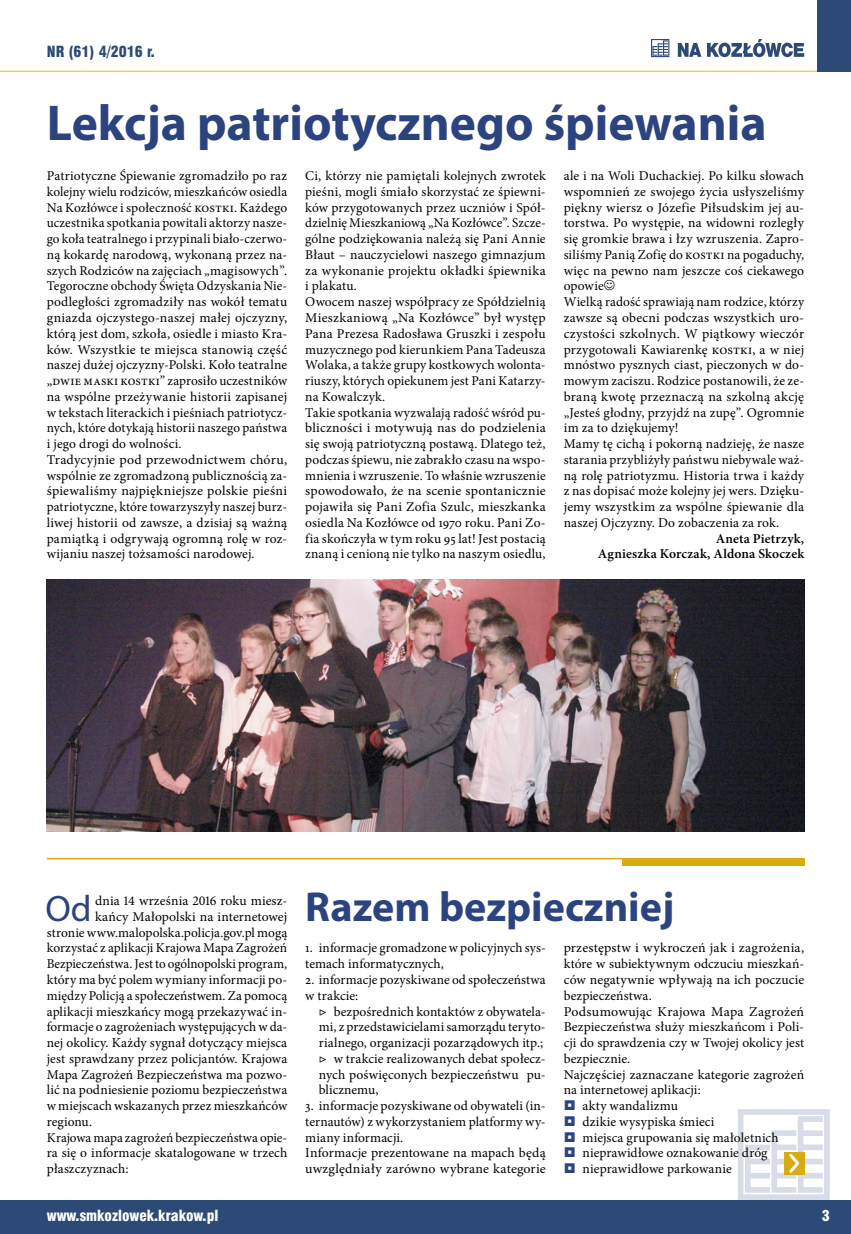
<style>
.page{position:relative;width:851px;height:1234px;background:#fff}
.page>*{position:absolute;margin:0;border:0;box-sizing:border-box;transform-origin:0 0}
.t1{font:700 50.55px "Myriad Pro";color:#2b437f}
.t2{font:700 42px "Myriad Pro";color:#2b437f}
.t3{font:36.9px "Myriad Pro";color:#2b437f}
.t4{font:15px "Swis 721 Blk Cn EU";color:#fff}
.t5{font:15px "Swis 721 Blk Cn EU";color:#2d4a77}
.t6{font:13.5px/15.8px "Minion Pro";letter-spacing:.01em;color:#000}
.t7{font:600 13.5px/15.8px "Minion Pro";letter-spacing:.01em;color:#000;text-align:right}
</style>
<div class="page">
<div style="left:0;top:1199px;width:850px;height:34px;background:#2d4a77"></div>
<hr style="left:47px;top:857px;width:757px;height:2px;background:#d8ab10">
<div style="left:622px;top:858px;width:182px;height:8px;background:#d8ab10"></div>
<svg style="left:738px;top:1109px;width:91px;height:90px"></svg>
<img style="left:47px;top:579px;width:757px;height:252px">
<hr style="left:0;top:71px;width:850px;height:1px;background:#f1ce5c">
<div style="left:816px;top:0;width:34px;height:72px;background:#2d4a77"></div>
<svg style="left:651px;top:39px;width:18px;height:18px"></svg>
<svg style="left:677px;top:43px;width:24px;height:14px"></svg>
<svg style="left:707px;top:39px;width:97px;height:18px"></svg>
<p class="t5" style="left:47px;top:42px;width:109px">NR (61) 4/2016 r.</p>
<h1 class="t1" style="left:47px;top:90px;width:721px">Lekcja patriotycznego śpiewania</h1>
<p class="t6" style="left:47px;top:168px;width:242px">Patriotyczne Śpiewanie zgromadziło po raz kolejny wielu rodziców, mieszkańców osiedla Na Kozłówce i społeczność kostki. Każdego uczestnika spotkania powitali aktorzy nasze&shy;go koła teatralnego i przypinali biało-czerwo&shy;ną kokardę narodową, wykonaną przez na&shy;szych Rodziców na zajęciach „magisowych”.<br>Tegoroczne obchody Święta Odzyskania Nie&shy;podległości zgromadziły nas wokół tematu gniazda ojczystego-naszej małej ojczyzny, którą jest dom, szkoła, osiedle i miasto Kra&shy;ków. Wszystkie te miejsca stanowią część naszej dużej ojczyzny-Polski. Koło teatralne „dwie maski kostki” zaprosiło uczestników na wspólne przeżywanie historii zapisanej w tekstach literackich i pieśniach patriotycz&shy;nych, które dotykają historii naszego państwa i jego drogi do wolności.<br>Tradycyjnie pod przewodnictwem chóru, wspólnie ze zgromadzoną publicznością za&shy;śpiewaliśmy najpiękniejsze polskie pieśni patriotyczne, które towarzyszyły naszej burz&shy;liwej historii od zawsze, a dzisiaj są ważną pamiątką i odgrywają ogromną rolę w roz&shy;wijaniu naszej tożsamości narodowej.</p>
<p class="t6" style="left:305px;top:168px;width:242px">Ci, którzy nie pamiętali kolejnych zwrotek pieśni, mogli śmiało skorzystać ze śpiewni&shy;ków przygotowanych przez uczniów i Spół&shy;dzielnię Mieszkaniową „Na Kozłówce”. Szcze&shy;gólne podziękowania należą się Pani Annie Błaut – nauczycielowi naszego gimnazjum za wykonanie projektu okładki śpiewnika i plakatu.<br>Owocem naszej współpracy ze Spółdzielnią Mieszkaniową „Na Kozłówce” był występ Pana Prezesa Radosława Gruszki i zespołu muzycznego pod kierunkiem Pana Tadeusza Wolaka, a także grupy kostkowych wolonta&shy;riuszy, których opiekunem jest Pani Katarzy&shy;na Kowalczyk.<br>Takie spotkania wyzwalają radość wśród pu&shy;bliczności i motywują nas do podzielenia się swoją patriotyczną postawą. Dlatego też, podczas śpiewu, nie zabrakło czasu na wspo&shy;mnienia i wzruszenie. To właśnie wzruszenie spowodowało, że na scenie spontanicznie pojawiła się Pani Zofia Szulc, mieszkanka osiedla Na Kozłówce od 1970 roku. Pani Zo&shy;fia skończyła w tym roku 95 lat! Jest postacią znaną i cenioną nie tylko na naszym osiedlu,</p>
<p class="t6" style="left:563px;top:168px;width:242px">ale i na Woli Duchackiej. Po kilku słowach wspomnień ze swojego życia usłyszeliśmy piękny wiersz o Józefie Piłsudskim jej au&shy;torstwa. Po występie, na widowni rozległy się gromkie brawa i łzy wzruszenia. Zapro&shy;siliśmy Panią Zofię do kostki na pogaduchy, więc na pewno nam jeszcze coś ciekawego opowie<br>Wielką radość sprawiają nam rodzice, którzy zawsze są obecni podczas wszystkich uro&shy;czystości szkolnych. W piątkowy wieczór przygotowali Kawiarenkę kostki, a w niej mnóstwo pysznych ciast, pieczonych w do&shy;mowym zaciszu. Rodzice postanowili, że ze&shy;braną kwotę przeznaczą na szkolną akcję „Jesteś głodny, przyjdź na zupę”. Ogromnie im za to dziękujemy!<br>Mamy tę cichą i pokorną nadzieję, że nasze starania przybliżyły państwu niebywale waż&shy;ną rolę patriotyzmu. Historia trwa i każdy z nas dopisać może kolejny jej wers. Dzięku&shy;jemy wszystkim za wspólne śpiewanie dla naszej Ojczyzny. Do zobaczenia za rok.</p>
<p class="t7" style="left:597px;top:530px;width:208px">Aneta Pietrzyk,<br>Agnieszka Korczak, Aldona Skoczek</p>
<h3 class="t3" style="left:45px;top:885px;width:47px">Od</h3>
<p class="t6" style="left:95px;top:892px;width:194px">dnia 14 września 2016 roku miesz-</p>
<p class="t6" style="left:95px;top:908px;width:194px">kańcy Małopolski na internetowej</p>
<p class="t6" style="left:47px;top:924px;width:242px">stronie www.malopolska.policja.gov.pl mogą</p>
<p class="t6" style="left:47px;top:940px;width:242px">korzystać z aplikacji Krajowa Mapa Zagrożeń</p>
<p class="t6" style="left:47px;top:955px;width:242px">Bezpieczeństwa. Jest to ogólnopolski program,</p>
<p class="t6" style="left:47px;top:971px;width:242px">który ma być polem wymiany informacji po-</p>
<p class="t6" style="left:47px;top:987px;width:242px">między Policją a społeczeństwem. Za pomocą</p>
<p class="t6" style="left:47px;top:1003px;width:242px">aplikacji mieszkańcy mogą przekazywać in-</p>
<p class="t6" style="left:47px;top:1018px;width:242px">formacje o zagrożeniach występujących w da-</p>
<p class="t6" style="left:47px;top:1034px;width:242px">nej okolicy. Każdy sygnał dotyczący miejsca</p>
<p class="t6" style="left:47px;top:1050px;width:242px">jest sprawdzany przez policjantów. Krajowa</p>
<p class="t6" style="left:47px;top:1066px;width:242px">Mapa Zagrożeń Bezpieczeństwa ma pozwo-</p>
<p class="t6" style="left:47px;top:1081px;width:242px">lić na podniesienie poziomu bezpieczeństwa</p>
<p class="t6" style="left:47px;top:1097px;width:242px">w miejscach wskazanych przez mieszkańców</p>
<p class="t6" style="left:47px;top:1113px;width:47px">regionu.</p>
<p class="t6" style="left:47px;top:1129px;width:242px">Krajowa mapa zagrożeń bezpieczeństwa opie-</p>
<p class="t6" style="left:47px;top:1144px;width:242px">ra się o informacje skatalogowane w trzech</p>
<p class="t6" style="left:47px;top:1160px;width:83px">płaszczyznach:</p>
<h2 class="t2" style="left:305px;top:879px;width:370px">Razem bezpieczniej</h2>
<p class="t6" style="left:305px;top:940px;width:242px">1. informacje gromadzone w policyjnych sys&shy;temach informatycznych,</p>
<p class="t6" style="left:305px;top:971px;width:242px">2. informacje pozyskiwane od społeczeństwa w trakcie:</p>
<p class="t6" style="left:319px;top:1003px;width:228px">▷ bezpośrednich kontaktów z obywatela&shy;mi, z przedstawicielami samorządu teryto&shy;rialnego, organizacji pozarządowych itp.; ▷ w trakcie realizowanych debat społecz&shy;nych poświęconych bezpieczeństwu pu&shy;blicznemu,</p>
<p class="t6" style="left:305px;top:1097px;width:242px">3. informacje pozyskiwane od obywateli (in&shy;ternautów) z wykorzystaniem platformy wy&shy;miany informacji.<br>Informacje prezentowane na mapach będą uwzględniały zarówno wybrane kategorie</p>
<p class="t6" style="left:563px;top:940px;width:242px">przestępstw i wykroczeń jak i zagrożenia,</p>
<p class="t6" style="left:563px;top:955px;width:242px">które w subiektywnym odczuciu mieszkań-</p>
<p class="t6" style="left:563px;top:971px;width:242px">ców negatywnie wpływają na ich poczucie</p>
<p class="t6" style="left:563px;top:987px;width:90px">bezpieczeństwa.</p>
<p class="t6" style="left:563px;top:1003px;width:242px">Podsumowując Krajowa Mapa Zagrożeń</p>
<p class="t6" style="left:563px;top:1018px;width:242px">Bezpieczeństwa służy mieszkańcom i Poli-</p>
<p class="t6" style="left:563px;top:1034px;width:242px">cji do sprawdzenia czy w Twojej okolicy jest</p>
<p class="t6" style="left:563px;top:1050px;width:68px">bezpiecznie.</p>
<p class="t6" style="left:563px;top:1066px;width:242px">Najczęściej zaznaczane kategorie zagrożeń</p>
<p class="t6" style="left:563px;top:1081px;width:138px">na internetowej aplikacji:</p>
<p class="t6" style="left:582px;top:1097px;width:97px">akty wandalizmu</p>
<p class="t6" style="left:582px;top:1113px;width:133px">dzikie wysypiska śmieci</p>
<p class="t6" style="left:582px;top:1129px;width:198px">miejsca grupowania się małoletnich</p>
<p class="t6" style="left:582px;top:1144px;width:187px">nieprawidłowe oznakowanie dróg</p>
<p class="t6" style="left:582px;top:1160px;width:151px">nieprawidłowe parkowanie</p>
<p class="t4" style="left:47px;top:1206px;width:173px">www.smkozlowek.krakow.pl</p>
<p class="t4" style="left:821px;top:1206px;width:10px">3</p>
</div>
